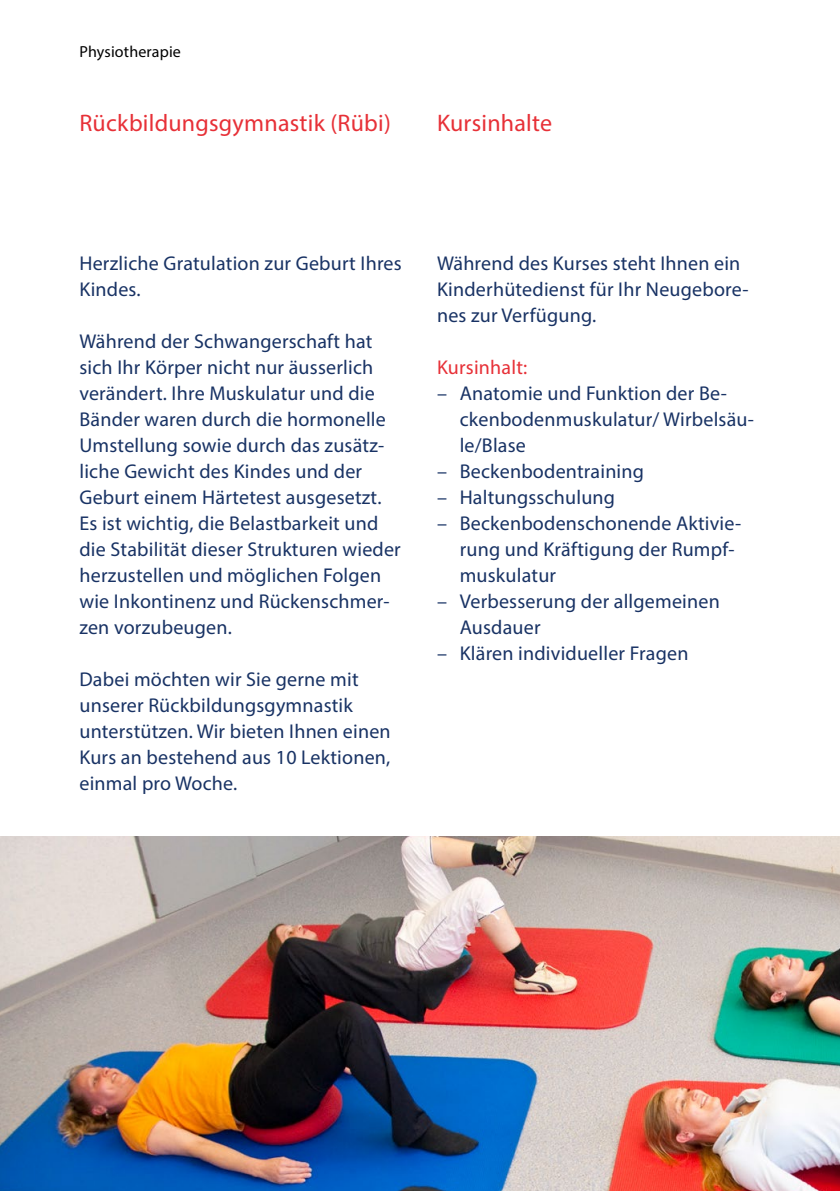
<style>
.page{position:relative;width:840px;height:1191px;background:#fff}
.page>*{position:absolute;margin:0;border:0;box-sizing:border-box;transform-origin:0 0}
.t1{font:24px "Myriad Pro";letter-spacing:.01em;color:#e73037}
.t2{font:20px/26px "Myriad Pro";letter-spacing:.01em;color:#183264}
.t3{font:20px "Myriad Pro";letter-spacing:.01em;color:#e73037}
.t4{font:16px "Myriad Pro";letter-spacing:.01em;color:#000}
</style>
<div class="page">
<img style="left:0;top:836px;width:839px;height:355px">
<p class="t4" style="left:79px;top:42px;width:103px">Physiotherapie</p>
<p class="t1" style="left:79px;top:109px;width:313px">Rückbildungsgymnastik (Rübi)</p>
<p class="t1" style="left:437px;top:109px;width:117px">Kursinhalte</p>
<p class="t2" style="left:79px;top:250px;width:323px">Herzliche Gratulation zur Geburt Ihres<br>Kindes.</p>
<p class="t2" style="left:79px;top:328px;width:323px">Während der Schwangerschaft hat sich Ihr Körper nicht nur äusserlich verändert. Ihre Muskulatur und die Bänder waren durch die hormonelle Umstellung sowie durch das zusätz&shy;liche Gewicht des Kindes und der Geburt einem Härtetest ausgesetzt.<br>Es ist wichtig, die Belastbarkeit und die Stabilität dieser Strukturen wieder herzustellen und möglichen Folgen wie Inkontinenz und Rückenschmer&shy;zen vorzubeugen.</p>
<p class="t2" style="left:79px;top:666px;width:312px">Dabei möchten wir Sie gerne mit unserer Rückbildungsgymnastik unterstützen. Wir bieten Ihnen einen<br>Kurs an bestehend aus 10 Lektionen, einmal pro Woche.</p>
<p class="t2" style="left:437px;top:250px;width:313px">Während des Kurses steht Ihnen ein<br>Kinderhütedienst für Ihr Neugebore&shy;nes zur Verfügung.</p>
<p class="t3" style="left:437px;top:355px;width:92px">Kursinhalt:</p>
<p class="t2" style="left:459px;top:380px;width:295px;text-indent:-23px">– Anatomie und Funktion der Be&shy;ckenbodenmuskulatur/ Wirbelsäu&shy;le/Blase</p>
<p class="t2" style="left:437px;top:458px;width:208px">– Beckenbodentraining</p>
<p class="t2" style="left:437px;top:484px;width:179px">– Haltungsschulung</p>
<p class="t2" style="left:459px;top:510px;width:283px;text-indent:-23px">– Beckenbodenschonende Aktivie&shy;rung und Kräftigung der Rumpf&shy;muskulatur</p>
<p class="t2" style="left:459px;top:588px;width:261px;text-indent:-23px">– Verbesserung der allgemeinen<br>Ausdauer</p>
<p class="t2" style="left:437px;top:640px;width:253px">– Klären individueller Fragen</p>
</div>
